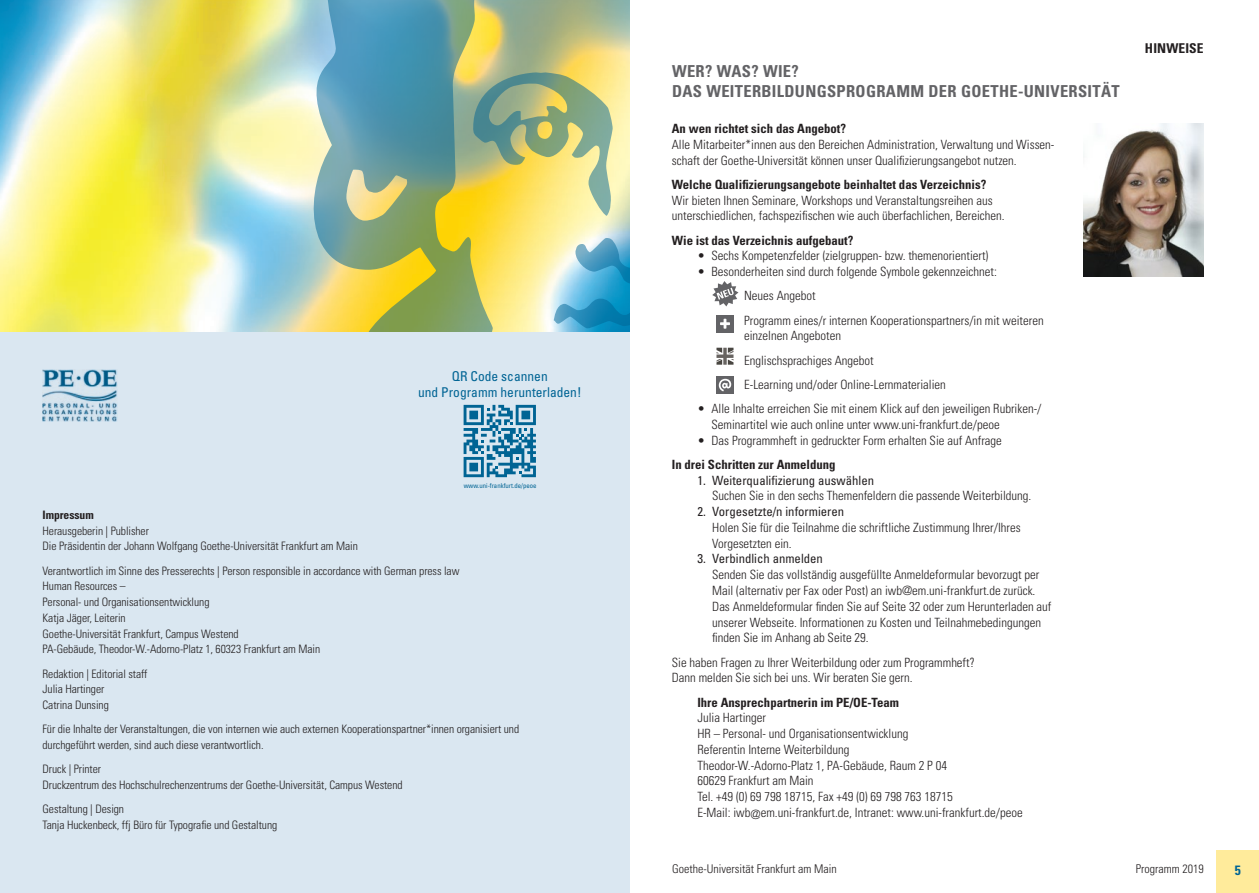
<style>
.page{position:relative;width:1259px;height:893px;background:#fff}
.page>*{position:absolute;margin:0;border:0;box-sizing:border-box;transform-origin:0 0}
.IWB-H1{font:700 condensed 16.5px/19.8px "Univers";letter-spacing:.02em;color:#636366}
.t1{font:condensed 13.5px "Univers";color:#006494}
.IWB-Kolumnentitel{font:700 condensed 13.5px "Univers";letter-spacing:.01em;color:#231f20}
.t2{font:700 condensed 13.5px "Univers";color:#006494}
.IWBneu_Beschreibung{font:300 condensed 12.75px/15.8px "Univers";color:#231f20}
.IWBneu_Beschreibung-2{font:700 condensed 12.75px "Univers";color:#231f20}
.t3{font:300 condensed 12px "Univers";color:#231f20}
.t4{font:300 condensed 11.7px/15.8px "Univers";letter-spacing:-.005em;color:#231f20}
.t5{font:700 condensed 11.7px "Univers";letter-spacing:-.005em;color:#231f20}
.t6{font:condensed 6.75px "Univers";color:#006494}
.s1{font-weight:400}
</style>
<div class="page">
<div style="left:0;top:328px;width:629px;height:565px;background:#dae7f1"></div>
<svg style="left:463px;top:405px;width:73px;height:72px"></svg>
<div style="left:1216px;top:850px;width:43px;height:43px;background:#ffeb9b"></div>
<svg style="left:712px;top:281px;width:26px;height:25px"></svg>
<div style="left:716px;top:315px;width:17px;height:17px;background:#636366"></div>
<svg style="left:720px;top:319px;width:10px;height:10px"></svg>
<svg style="left:716px;top:348px;width:17px;height:17px"></svg>
<div style="left:716px;top:376px;width:17px;height:17px;background:#636366"></div>
<svg style="left:719px;top:379px;width:12px;height:12px"></svg>
<img style="left:1083px;top:123px;width:120px;height:153px">
<img style="left:0;top:0;width:155px;height:332px">
<img style="left:155px;top:0;width:474px;height:332px">
<svg style="left:472px;top:72px;width:140px;height:144px;background:#b9bf7a"></svg>
<img style="left:43px;top:370px;width:75px;height:52px">
<p class="t1" style="left:452px;top:367px;width:97px">QR Code scannen</p>
<p class="t1" style="left:418px;top:384px;width:165px">und Programm herunterladen!</p>
<p class="t6" style="left:464px;top:481px;width:74px">www.uni-frankfurt.de/peoe</p>
<p class="t5" style="left:43px;top:508px;width:53px">Impressum</p>
<p class="t4" style="left:43px;top:523px;width:108px">Herausgeberin | Publisher</p>
<p class="t4" style="left:43px;top:538px;width:317px">Die Präsidentin der Johann Wolfgang Goethe-Universität Frankfurt am Main</p>
<p class="t4" style="left:43px;top:563px;width:418px">Verantwortlich im Sinne des Presserechts | Person responsible in accordance with German press law</p>
<p class="t4" style="left:43px;top:578px;width:168px">Human Resources –<br>Personal- und Organisationsentwicklung</p>
<p class="t4" style="left:43px;top:610px;width:85px">Katja Jäger, Leiterin</p>
<p class="t4" style="left:43px;top:626px;width:198px">Goethe-Universität Frankfurt, Campus Westend</p>
<p class="t4" style="left:43px;top:641px;width:279px">PA-Gebäude, Theodor-W.-Adorno-Platz 1, 60323 Frankfurt am Main</p>
<p class="t4" style="left:43px;top:666px;width:106px">Redaktion | Editorial staff</p>
<p class="t4" style="left:43px;top:681px;width:63px">Julia Hartinger</p>
<p class="t4" style="left:43px;top:697px;width:68px">Catrina Dunsing</p>
<p class="t4" style="left:43px;top:721px;width:478px">Für die Inhalte der Veranstaltungen, die von internen wie auch externen Kooperationspartner*innen organisiert und durchgeführt werden, sind auch diese verantwortlich.</p>
<p class="t4" style="left:43px;top:761px;width:60px">Druck | Printer</p>
<p class="t4" style="left:43px;top:777px;width:362px">Druckzentrum des Hochschulrechenzentrums der Goethe-Universität, Campus Westend</p>
<p class="t4" style="left:43px;top:801px;width:83px">Gestaltung | Design</p>
<p class="t4" style="left:43px;top:817px;width:236px">Tanja Huckenbeck, ffj Büro für Typografie und Gestaltung</p>
<p class="IWB-H1" style="left:672px;top:61px;width:449px">WER? WAS? WIE?<br>DAS WEITERBILDUNGSPROGRAMM DER GOETHE-UNIVERSITÄT</p>
<p class="IWBneu_Beschreibung-2" style="left:672px;top:121px;width:176px">An wen richtet sich das Angebot?</p>
<p class="IWBneu_Beschreibung" style="left:672px;top:137px;width:384px">Alle Mitarbeiter*innen aus den Bereichen Administration, Verwaltung und Wissen&shy;schaft der Goethe-Universität können unser Qualifizierungsangebot nutzen.</p>
<p class="IWBneu_Beschreibung-2" style="left:672px;top:177px;width:316px">Welche Qualifizierungsangebote beinhaltet das Verzeichnis?</p>
<p class="IWBneu_Beschreibung" style="left:672px;top:192px;width:334px">Wir bieten Ihnen Seminare, Workshops und Veranstaltungsreihen aus unterschiedlichen, fachspezifischen wie auch überfachlichen, Bereichen.</p>
<p class="IWBneu_Beschreibung-2" style="left:672px;top:232px;width:183px">Wie ist das Verzeichnis aufgebaut?</p>
<p class="IWBneu_Beschreibung" style="left:697px;top:248px;width:292px">• Sechs Kompetenzfelder (zielgruppen- bzw. themenorientiert)</p>
<p class="IWBneu_Beschreibung" style="left:697px;top:264px;width:301px">• Besonderheiten sind durch folgende Symbole gekennzeichnet:</p>
<p class="IWBneu_Beschreibung" style="left:744px;top:288px;width:73px">Neues Angebot</p>
<p class="IWBneu_Beschreibung" style="left:744px;top:312px;width:301px">Programm eines/r internen Kooperationspartners/in mit weiteren einzelnen Angeboten</p>
<p class="IWBneu_Beschreibung" style="left:744px;top:352px;width:131px">Englischsprachiges Angebot</p>
<p class="IWBneu_Beschreibung" style="left:744px;top:377px;width:203px">E-Learning und/oder Online-Lernmaterialien</p>
<p class="IWBneu_Beschreibung" style="left:711px;top:401px;width:331px;text-indent:-14px">• Alle Inhalte erreichen Sie mit einem Klick auf den jeweiligen Rubriken-/<br>Seminartitel wie auch online unter www.uni-frankfurt.de/peoe</p>
<p class="IWBneu_Beschreibung" style="left:697px;top:432px;width:306px">• Das Programmheft in gedruckter Form erhalten Sie auf Anfrage</p>
<p class="IWBneu_Beschreibung-2" style="left:672px;top:457px;width:165px">In drei Schritten zur Anmeldung</p>
<p class="IWBneu_Beschreibung" style="left:712px;top:472px;width:321px;text-indent:-15px"><span class="s1">1. Weiterqualifizierung auswählen<br></span>Suchen Sie in den sechs Themenfeldern die passende Weiterbildung.</p>
<p class="IWBneu_Beschreibung" style="left:712px;top:504px;width:310px;text-indent:-15px"><span class="s1">2. Vorgesetzte/n informieren<br></span>Holen Sie für die Teilnahme die schriftliche Zustimmung Ihrer/Ihres<br>Vorgesetzten ein.</p>
<p class="IWBneu_Beschreibung" style="left:712px;top:551px;width:341px;text-indent:-15px"><span class="s1">3. Verbindlich anmelden<br></span>Senden Sie das vollständig ausgefüllte Anmeldeformular bevorzugt per Mail (alternativ per Fax oder Post) an iwb@em.uni-frankfurt.de zurück.<br>Das Anmeldeformular finden Sie auf Seite 32 oder zum Herunterladen auf unserer Webseite. Informationen zu Kosten und Teilnahmebedingungen finden Sie im Anhang ab Seite 29.</p>
<p class="IWBneu_Beschreibung" style="left:672px;top:654px;width:304px">Sie haben Fragen zu Ihrer Weiterbildung oder zum Programmheft?<br>Dann melden Sie sich bei uns. Wir beraten Sie gern.</p>
<p class="IWBneu_Beschreibung-2" style="left:697px;top:694px;width:203px">Ihre Ansprechpartnerin im PE/OE-Team</p>
<p class="IWBneu_Beschreibung" style="left:697px;top:710px;width:70px">Julia Hartinger</p>
<p class="IWBneu_Beschreibung" style="left:697px;top:726px;width:212px">HR – Personal- und Organisationsentwicklung</p>
<p class="IWBneu_Beschreibung" style="left:697px;top:741px;width:153px">Referentin Interne Weiterbildung</p>
<p class="IWBneu_Beschreibung" style="left:697px;top:757px;width:251px">Theodor-W.-Adorno-Platz 1, PA-Gebäude, Raum 2 P 04</p>
<p class="IWBneu_Beschreibung" style="left:697px;top:773px;width:118px">60629 Frankfurt am Main</p>
<p class="IWBneu_Beschreibung" style="left:697px;top:789px;width:257px">Tel. +49 (0) 69 798 18715, Fax +49 (0) 69 798 763 18715</p>
<p class="IWBneu_Beschreibung" style="left:697px;top:804px;width:327px">E-Mail: iwb@em.uni-frankfurt.de, Intranet: www.uni-frankfurt.de/peoe</p>
<p class="IWB-Kolumnentitel" style="left:1145px;top:40px;width:60px">HINWEISE</p>
<p class="t3" style="left:672px;top:862px;width:166px">Goethe-Universität Frankfurt am Main</p>
<p class="t3" style="left:1135px;top:862px;width:69px">Programm 2019</p>
<p class="t2" style="left:1234px;top:861px;width:7px">5</p>
</div>
